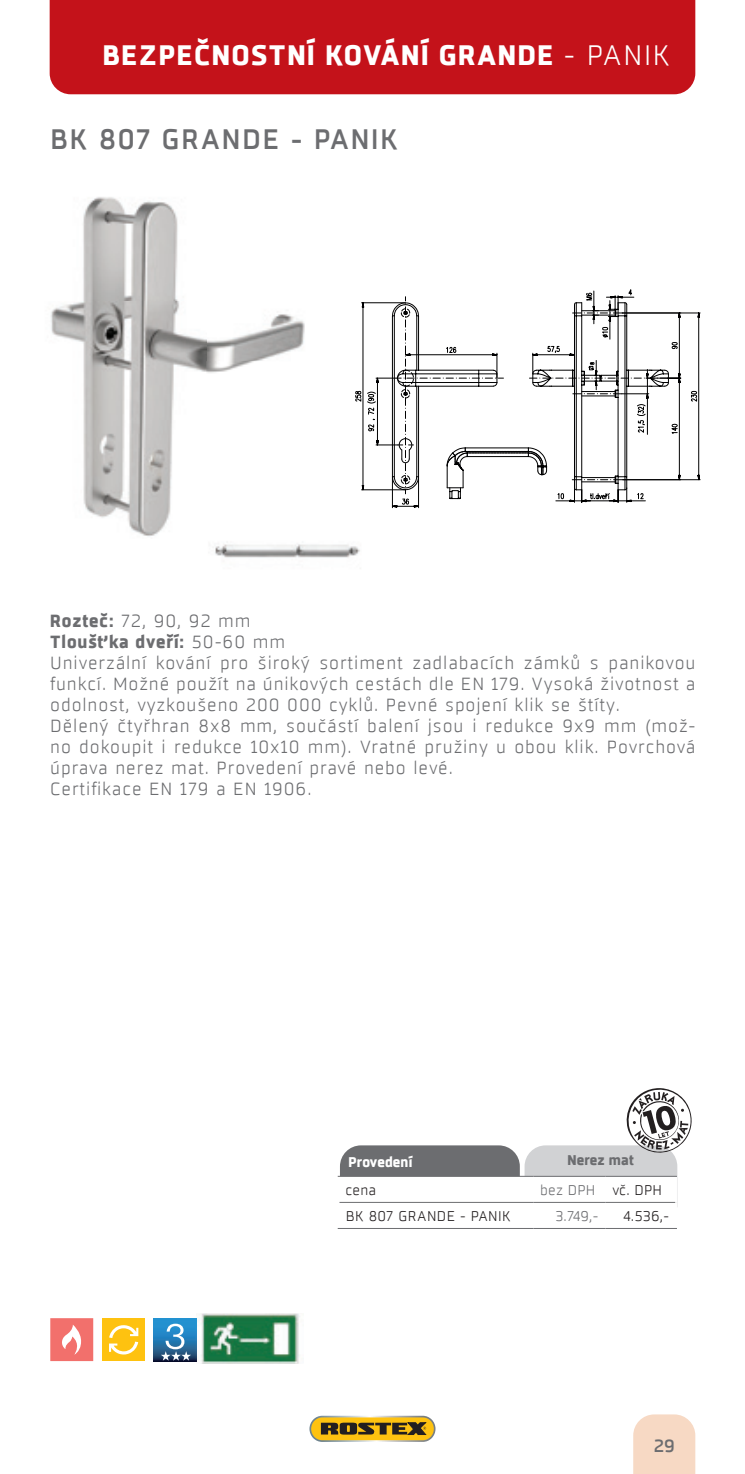
<style>
.page{position:relative;width:745px;height:1474px;background:#fff}
.page>*{position:absolute;margin:0;border:0;box-sizing:border-box;transform-origin:0 0}
.t1{font:800 28px "Sisco";letter-spacing:.06em;color:#fff}
.t2{font:500 28px "Sisco";letter-spacing:.07em;color:#6c6d70}
.t3{font:300 17.5px/21px "Sisco";letter-spacing:.05em;color:#6c6d70}
.t4{font:500 17.5px "Sisco";color:#6c6d70}
.t5{font:300 14px "Sisco";letter-spacing:.03em;color:#231f20}
.t6{font:300 14px "Sisco";letter-spacing:.01em;color:#6c6d70}
.t7{font:800 14px "Sisco";letter-spacing:.01em;color:#fff}
.t8{font:800 14px "Sisco";letter-spacing:.01em;color:#6c6d70}
.s1{font-weight:300}
.s2{font-weight:800}
.s3{color:#231f20}
</style>
<div class="page">
<svg style="left:309px;top:1415px;width:126px;height:26px;background:#b59536"></svg>
<div style="left:50px;top:0;width:644px;height:94px;background:#c4121a"></div>
<svg style="left:633px;top:1414px;width:61px;height:59px;background:#f7dbc7"></svg>
<hr style="left:337px;top:1175px;width:196px;height:1px;background:#6c6d70">
<hr style="left:337px;top:1227px;width:196px;height:1px;background:#6c6d70">
<svg style="left:338px;top:1088px;width:354px;height:140px"></svg>
<svg style="left:50px;top:1318px;width:43px;height:42px;background:#f38380"></svg>
<img style="left:50px;top:197px;width:255px;height:340px">
<img style="left:215px;top:544px;width:145px;height:14px">
<img style="left:208px;top:528px;width:97px;height:9px">
<div style="left:102px;top:1318px;width:43px;height:42px;background:#fec210"></div>
<svg style="left:109px;top:1325px;width:29px;height:29px"></svg>
<img style="left:196px;top:1313px;width:104px;height:50px">
<img style="left:154px;top:1318px;width:42px;height:42px">
<svg style="left:161px;top:1323px;width:30px;height:37px"></svg>
<svg style="left:355px;top:289px;width:277px;height:202px"></svg>
<svg style="left:390px;top:291px;width:310px;height:217px"></svg>
<svg style="left:391px;top:297px;width:278px;height:203px"></svg>
<h1 class="t1" style="left:103px;top:36px;width:568px">BEZPEČNOSTNÍ KOVÁNÍ GRANDE <span class="s1">- PANIK</span></h1>
<h1 class="t2" style="left:50px;top:121px;width:349px">BK 807 GRANDE - PANIK</h1>
<p class="t3" style="left:50px;top:610px;width:646px"><span class="s2">Rozteč:</span> 72, 90, 92 mm<br><span class="s2">Tloušťka dveří:</span> 50-60 mm<br>Univerzální kování pro široký sortiment zadlabacích zámků s panikovou funkcí. Možné použít na únikových cestách dle EN 179. Vysoká životnost a odolnost, vyzkoušeno 200 000 cyklů. Pevné spojení klik se štíty.<br>Dělený čtyřhran 8x8 mm, součástí balení jsou i redukce 9x9 mm (mož&shy;no dokoupit i redukce 10x10 mm). Vratné pružiny u obou klik. Povrchová úprava nerez mat. Provedení pravé nebo levé.<br>Certifikace EN 179 a EN 1906.</p>
<p class="t7" style="left:348px;top:1152px;width:65px">Provedení</p>
<p class="t8" style="left:567px;top:1151px;width:68px">Nerez mat</p>
<p class="t5" style="left:345px;top:1181px;width:32px">cena</p>
<p class="t6" style="left:540px;top:1181px;width:123px">bez DPH <span class="s3">vč. DPH</span></p>
<p class="t5" style="left:345px;top:1207px;width:166px">BK 807 GRANDE - PANIK</p>
<p class="t6" style="left:555px;top:1207px;width:44px">3.749,-</p>
<p class="t5" style="left:622px;top:1207px;width:47px">4.536,-</p>
<p class="t4" style="left:653px;top:1434px;width:23px">29</p>
</div>
